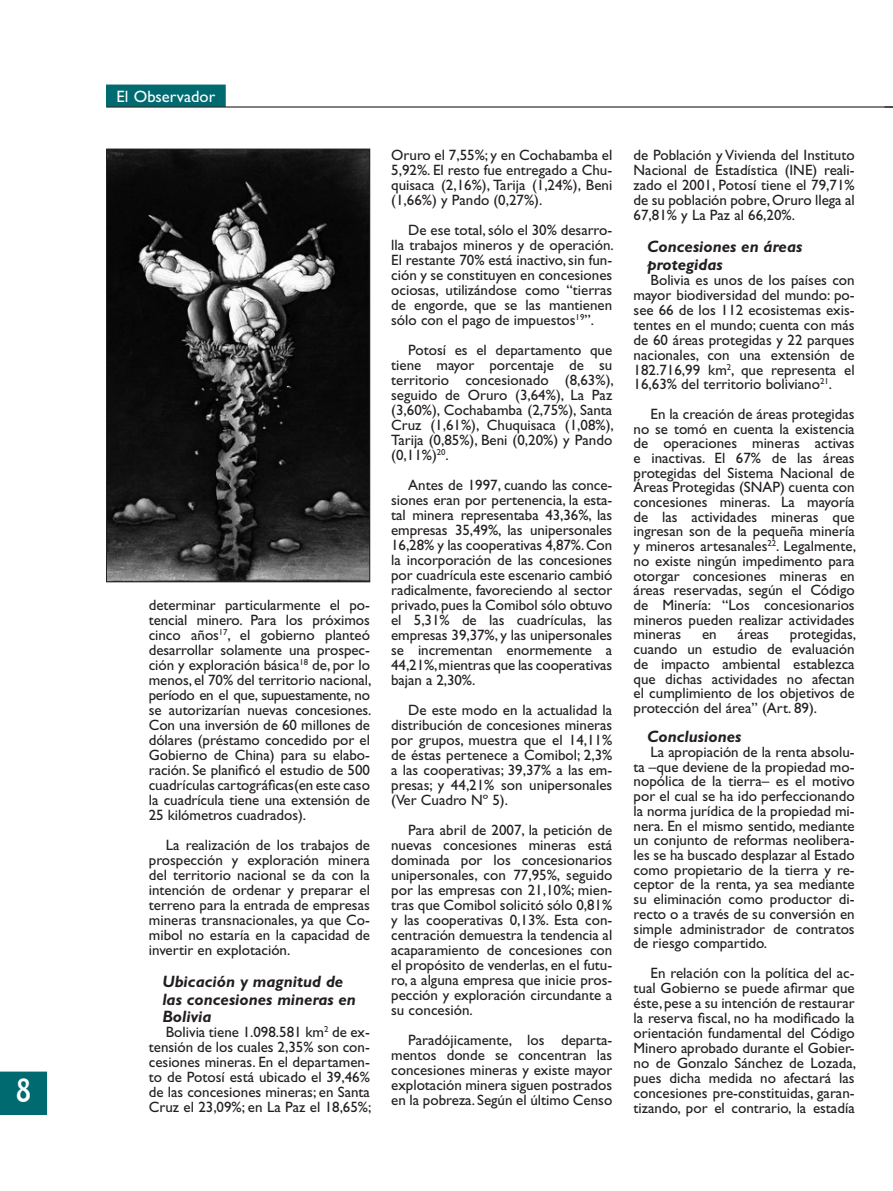
<style>
.page{position:relative;width:893px;height:1191px;background:#fff}
.page>*{position:absolute;margin:0;border:0;box-sizing:border-box;transform-origin:0 0}
.t1{font:700 36px "Candara";color:#fff;scale:.8 1}
.Subtítulos{font:italic 700 16.5px/17.2px "Gill Sans";color:#231f20}
.t2{font:16.5px "Gill Sans";color:#fff}
.Texto{font:15px/15px "Gill Sans";color:#231f20;text-align:justify}
</style>
<div class="page">
<div style="left:0;top:1071px;width:47px;height:43px;background:#006a71"></div>
<div style="left:106px;top:85px;width:119px;height:22px;background:#006a71"></div>
<hr style="left:106px;top:106px;width:787px;height:2px;background:#231f20">
<svg style="left:884px;top:106px;width:9px;height:2px"></svg>
<img style="left:108px;top:151px;width:260px;height:429px">
<div style="left:106px;top:149px;width:264px;height:433px;border:1px solid #231f20"></div>
<h1 class="t1" style="left:16px;top:1068px;width:21px">8</h1>
<p class="t2" style="left:116px;top:87px;width:100px">El Observador</p>
<p class="Texto" style="left:149px;top:597px;width:224px">determinar particularmente el po&shy;tencial minero. Para los próximos cinco años<sup>17</sup>, el gobierno planteó desarrollar solamente una prospec&shy;ción y exploración básica<sup>18</sup> de, por lo menos, el 70% del territorio nacional, período en el que, supuestamente, no se autorizarían nuevas concesiones.<br>Con una inversión de 60 millones de dólares (préstamo concedido por el Gobierno de China) para su elabo&shy;ración. Se planificó el estudio de 500 cuadrículas cartográficas(en este caso la cuadrícula tiene una extensión de 25 kilómetros cuadrados).</p>
<p class="Texto" style="left:149px;top:837px;width:223px;text-indent:17px">La realización de los trabajos de prospección y exploración minera del territorio nacional se da con la intención de ordenar y preparar el terreno para la entrada de empresas mineras transnacionales, ya que Co&shy;mibol no estaría en la capacidad de invertir en explotación.</p>
<p class="Subtítulos" style="left:162px;top:973px;width:195px">Ubicación y magnitud de las concesiones mineras en<br>Bolivia</p>
<p class="Texto" style="left:149px;top:1024px;width:224px;text-indent:17px">Bolivia tiene 1.098.581 km<sup>2</sup> de ex&shy;tensión de los cuales 2,35% son con&shy;cesiones mineras. En el departamen&shy;to de Potosí está ubicado el 39,46% de las concesiones mineras; en Santa Cruz el 23,09%; en La Paz el 18,65%;</p>
<p class="Texto" style="left:391px;top:148px;width:223px">Oruro el 7,55%; y en Cochabamba el 5,92%. El resto fue entregado a Chu&shy;quisaca (2,16%), Tarija (1,24%), Beni (1,66%) y Pando (0,27%).</p>
<p class="Texto" style="left:391px;top:223px;width:224px;text-indent:17px">De ese total, sólo el 30% desarro&shy;lla trabajos mineros y de operación.<br>El restante 70% está inactivo, sin fun&shy;ción y se constituyen en concesiones ociosas, utilizándose como “tierras de engorde, que se las mantienen sólo con el pago de impuestos<sup>19</sup>”.</p>
<p class="Texto" style="left:391px;top:343px;width:224px;text-indent:17px">Potosí es el departamento que tiene mayor porcentaje de su territorio concesionado (8,63%), seguido de Oruro (3,64%), La Paz (3,60%), Cochabamba (2,75%), Santa Cruz (1,61%), Chuquisaca (1,08%), Tarija (0,85%), Beni (0,20%) y Pando (0,11%)<sup>20</sup>.</p>
<p class="Texto" style="left:391px;top:478px;width:223px;text-indent:17px">Antes de 1997, cuando las conce&shy;siones eran por pertenencia, la esta&shy;tal minera representaba 43,36%, las empresas 35,49%, las unipersonales 16,28% y las cooperativas 4,87%. Con la incorporación de las concesiones por cuadrícula este escenario cambió radicalmente, favoreciendo al sector privado, pues la Comibol sólo obtuvo el 5,31% de las cuadrículas, las empresas 39,37%, y las unipersonales se incrementan enormemente a 44,21%, mientras que las cooperativas bajan a 2,30%.</p>
<p class="Texto" style="left:391px;top:703px;width:223px;text-indent:17px">De este modo en la actualidad la distribución de concesiones mineras por grupos, muestra que el 14,11% de éstas pertenece a Comibol; 2,3% a las cooperativas; 39,37% a las em&shy;presas; y 44,21% son unipersonales (Ver Cuadro Nº 5).</p>
<p class="Texto" style="left:391px;top:823px;width:223px;text-indent:17px">Para abril de 2007, la petición de nuevas concesiones mineras está dominada por los concesionarios unipersonales, con 77,95%, seguido por las empresas con 21,10%; mien&shy;tras que Comibol solicitó sólo 0,81% y las cooperativas 0,13%. Esta con&shy;centración demuestra la tendencia al acaparamiento de concesiones con el propósito de venderlas, en el futu&shy;ro, a alguna empresa que inicie pros&shy;pección y exploración circundante a su concesión.</p>
<p class="Texto" style="left:391px;top:1033px;width:223px;text-indent:17px">Paradójicamente, los departa&shy;mentos donde se concentran las concesiones mineras y existe mayor explotación minera siguen postrados en la pobreza. Según el último Censo</p>
<p class="Texto" style="left:634px;top:148px;width:223px">de Población y Vivienda del Instituto Nacional de Estadística (INE) reali&shy;zado el 2001, Potosí tiene el 79,71% de su población pobre, Oruro llega al 67,81% y La Paz al 66,20%.</p>
<p class="Subtítulos" style="left:647px;top:238px;width:157px">Concesiones en áreas protegidas</p>
<p class="Texto" style="left:634px;top:272px;width:223px;text-indent:17px">Bolivia es unos de los países con mayor biodiversidad del mundo: po&shy;see 66 de los 112 ecosistemas exis&shy;tentes en el mundo; cuenta con más de 60 áreas protegidas y 22 parques nacionales, con una extensión de 182.716,99 km<sup>2</sup>, que representa el 16,63% del territorio boliviano<sup>21</sup>.</p>
<p class="Texto" style="left:634px;top:406px;width:224px;text-indent:17px">En la creación de áreas protegidas no se tomó en cuenta la existencia de operaciones mineras activas e inactivas. El 67% de las áreas protegidas del Sistema Nacional de Áreas Protegidas (SNAP) cuenta con concesiones mineras. La mayoría de las actividades mineras que ingresan son de la pequeña minería y mineros artesanales<sup>22</sup>. Legalmente, no existe ningún impedimento para otorgar concesiones mineras en áreas reservadas, según el Código de Minería: “Los concesionarios mineros pueden realizar actividades mineras</p>
<p class="Texto" style="left:634px;top:627px;width:224px;text-indent:156px">protegidas, cuando un estudio de evaluación de impacto ambiental establezca que dichas actividades no afectan el cumplimiento de los objetivos de protección del área” (Art. 89).</p>
<p class="Subtítulos" style="left:647px;top:728px;width:96px">Conclusiones</p>
<p class="Texto" style="left:634px;top:744px;width:223px;text-indent:17px">La apropiación de la renta absolu&shy;ta –que deviene de la propiedad mo&shy;nopólica de la tierra– es el motivo por el cual se ha ido perfeccionando la norma jurídica de la propiedad mi&shy;nera. En el mismo sentido, mediante un conjunto de reformas neolibera&shy;les se ha buscado desplazar al Estado como propietario de la tierra y re&shy;ceptor de la renta, ya sea mediante su eliminación como productor di&shy;recto o a través de su conversión en simple administrador de contratos de riesgo compartido.</p>
<p class="Texto" style="left:634px;top:965px;width:224px;text-indent:17px">En relación con la política del ac&shy;tual Gobierno se puede afirmar que éste, pese a su intención de restaurar la reserva fiscal, no ha modificado la orientación fundamental del Código Minero aprobado durante el Gobier&shy;no de Gonzalo Sánchez de Lozada, pues dicha medida no afectará las concesiones pre-constituidas, garan&shy;tizando, por el contrario, la estadía</p>
<p class="Texto" style="left:702px;top:627px;width:16px">en</p>
<p class="Texto" style="left:738px;top:627px;width:33px">áreas</p>
</div>
